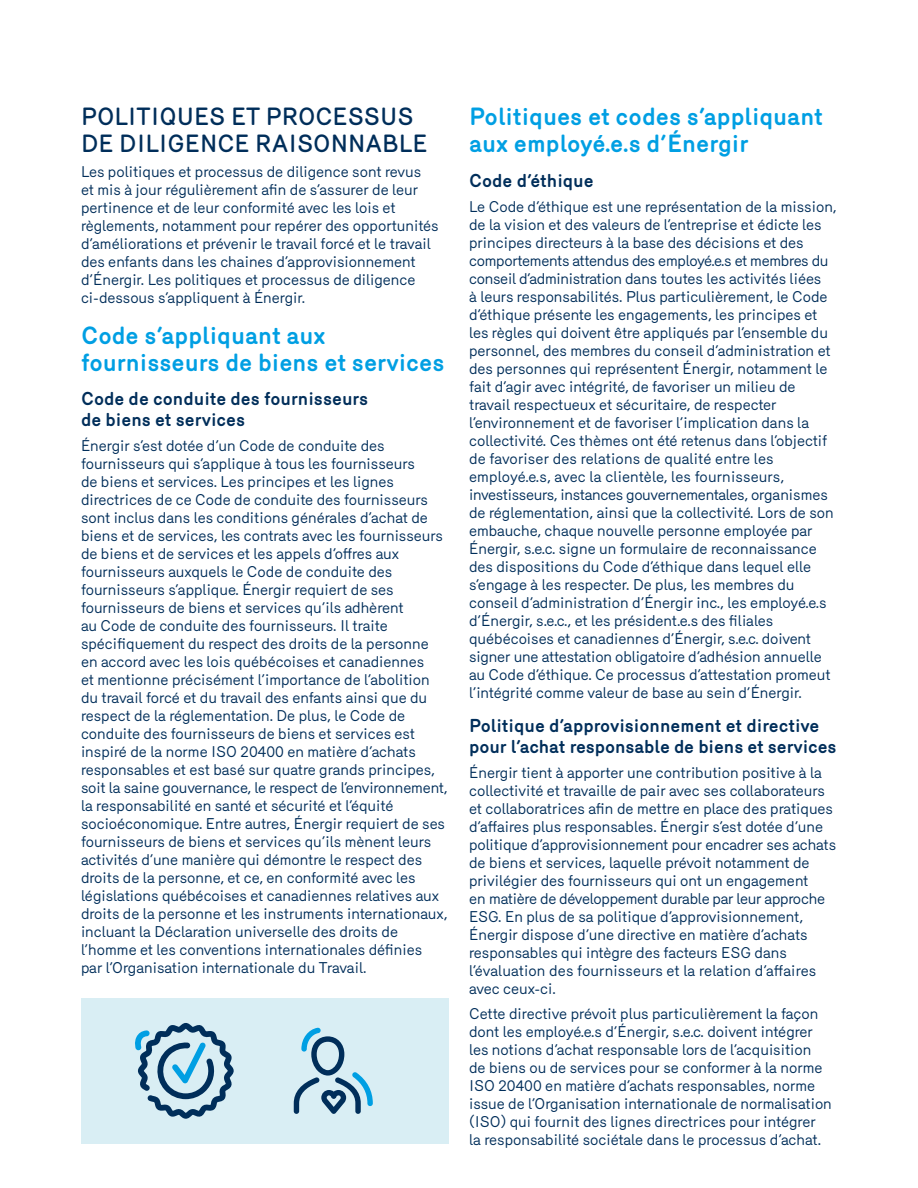
<style>
.page{position:relative;width:918px;height:1188px;background:#fff}
.page>*{position:absolute;margin:0;border:0;box-sizing:border-box;transform-origin:0 0}
.t1{font:700 24px/27px "Merkury";color:#009fe3}
.t2{font:500 24px/27px "Merkury";color:#002e5a}
.t3{font:700 18px/21px "Merkury";color:#002e5a}
.t4{font:15px/18px "Merkury";color:#002e5a}
</style>
<div class="page">
<div style="left:81px;top:998px;width:367px;height:146px;background:#d9eef4"></div>
<svg style="left:135px;top:1023px;width:99px;height:96px"></svg>
<svg style="left:294px;top:1028px;width:79px;height:86px"></svg>
<h1 class="t2" style="left:81px;top:101px;width:348px">POLITIQUES ET PROCESSUS<br>DE DILIGENCE RAISONNABLE</h1>
<p class="t4" style="left:81px;top:162px;width:359px">Les politiques et processus de diligence sont revus<br>et mis à jour régulièrement afin de s’assurer de leur pertinence et de leur conformité avec les lois et règlements, notamment pour repérer des opportunités d’améliorations et prévenir le travail forcé et le travail des enfants dans les chaines d’approvisionnement d’Énergir. Les politiques et processus de diligence ci-dessous s’appliquent à Énergir.</p>
<h1 class="t1" style="left:81px;top:320px;width:365px">Code s’appliquant aux fournisseurs de biens et services</h1>
<p class="t3" style="left:81px;top:387px;width:289px">Code de conduite des fournisseurs de biens et services</p>
<p class="t4" style="left:81px;top:435px;width:368px">Énergir s’est dotée d’un Code de conduite des fournisseurs qui s’applique à tous les fournisseurs<br>de biens et services. Les principes et les lignes directrices de ce Code de conduite des fournisseurs sont inclus dans les conditions générales d’achat de biens et de services, les contrats avec les fournisseurs de biens et de services et les appels d’offres aux fournisseurs auxquels le Code de conduite des fournisseurs s’applique. Énergir requiert de ses fournisseurs de biens et services qu’ils adhèrent<br>au Code de conduite des fournisseurs. Il traite spécifiquement du respect des droits de la personne en accord avec les lois québécoises et canadiennes<br>et mentionne précisément l’importance de l’abolition du travail forcé et du travail des enfants ainsi que du respect de la réglementation. De plus, le Code de conduite des fournisseurs de biens et services est inspiré de la norme ISO 20400 en matière d’achats responsables et est basé sur quatre grands principes, soit la saine gouvernance, le respect de l’environnement, la responsabilité en santé et sécurité et l’équité socioéconomique. Entre autres, Énergir requiert de ses fournisseurs de biens et services qu’ils mènent leurs activités d’une manière qui démontre le respect des droits de la personne, et ce, en conformité avec les législations québécoises et canadiennes relatives aux droits de la personne et les instruments internationaux, incluant la Déclaration universelle des droits de l’homme et les conventions internationales définies<br>par l’Organisation internationale du Travail.</p>
<h1 class="t1" style="left:469px;top:101px;width:356px">Politiques et codes s’appliquant aux employé.e.s d’Énergir</h1>
<p class="t3" style="left:469px;top:169px;width:126px">Code d’éthique</p>
<p class="t4" style="left:469px;top:196px;width:369px">Le Code d’éthique est une représentation de la mission, de la vision et des valeurs de l’entreprise et édicte les principes directeurs à la base des décisions et des comportements attendus des employé.e.s et membres du conseil d’administration dans toutes les activités liées<br>à leurs responsabilités. Plus particulièrement, le Code d’éthique présente les engagements, les principes et les règles qui doivent être appliqués par l’ensemble du personnel, des membres du conseil d’administration et des personnes qui représentent Énergir, notamment le fait d’agir avec intégrité, de favoriser un milieu de travail respectueux et sécuritaire, de respecter l’environnement et de favoriser l’implication dans la collectivité. Ces thèmes ont été retenus dans l’objectif de favoriser des relations de qualité entre les employé.e.s, avec la clientèle, les fournisseurs, investisseurs, instances gouvernementales, organismes de réglementation, ainsi que la collectivité. Lors de son embauche, chaque nouvelle personne employée par Énergir, s.e.c. signe un formulaire de reconnaissance des dispositions du Code d’éthique dans lequel elle s’engage à les respecter. De plus, les membres du conseil d’administration d’Énergir inc., les employé.e.s d’Énergir, s.e.c., et les président.e.s des filiales québécoises et canadiennes d’Énergir, s.e.c. doivent signer une attestation obligatoire d’adhésion annuelle au Code d’éthique. Ce processus d’attestation promeut l’intégrité comme valeur de base au sein d’Énergir.</p>
<p class="t3" style="left:469px;top:714px;width:369px">Politique d’approvisionnement et directive pour l’achat responsable de biens et services</p>
<p class="t4" style="left:469px;top:762px;width:369px">Énergir tient à apporter une contribution positive à la collectivité et travaille de pair avec ses collaborateurs et collaboratrices afin de mettre en place des pratiques d’affaires plus responsables. Énergir s’est dotée d’une politique d’approvisionnement pour encadrer ses achats de biens et services, laquelle prévoit notamment de privilégier des fournisseurs qui ont un engagement<br>en matière de développement durable par leur approche ESG. En plus de sa politique d’approvisionnement, Énergir dispose d’une directive en matière d’achats responsables qui intègre des facteurs ESG dans l’évaluation des fournisseurs et la relation d’affaires avec ceux-ci.</p>
<p class="t4" style="left:469px;top:1003px;width:364px">Cette directive prévoit plus particulièrement la façon dont les employé.e.s d’Énergir, s.e.c. doivent intégrer les notions d’achat responsable lors de l’acquisition<br>de biens ou de services pour se conformer à la norme ISO 20400 en matière d’achats responsables, norme issue de l’Organisation internationale de normalisation (ISO) qui fournit des lignes directrices pour intégrer<br>la responsabilité sociétale dans le processus d’achat.</p>
</div>
